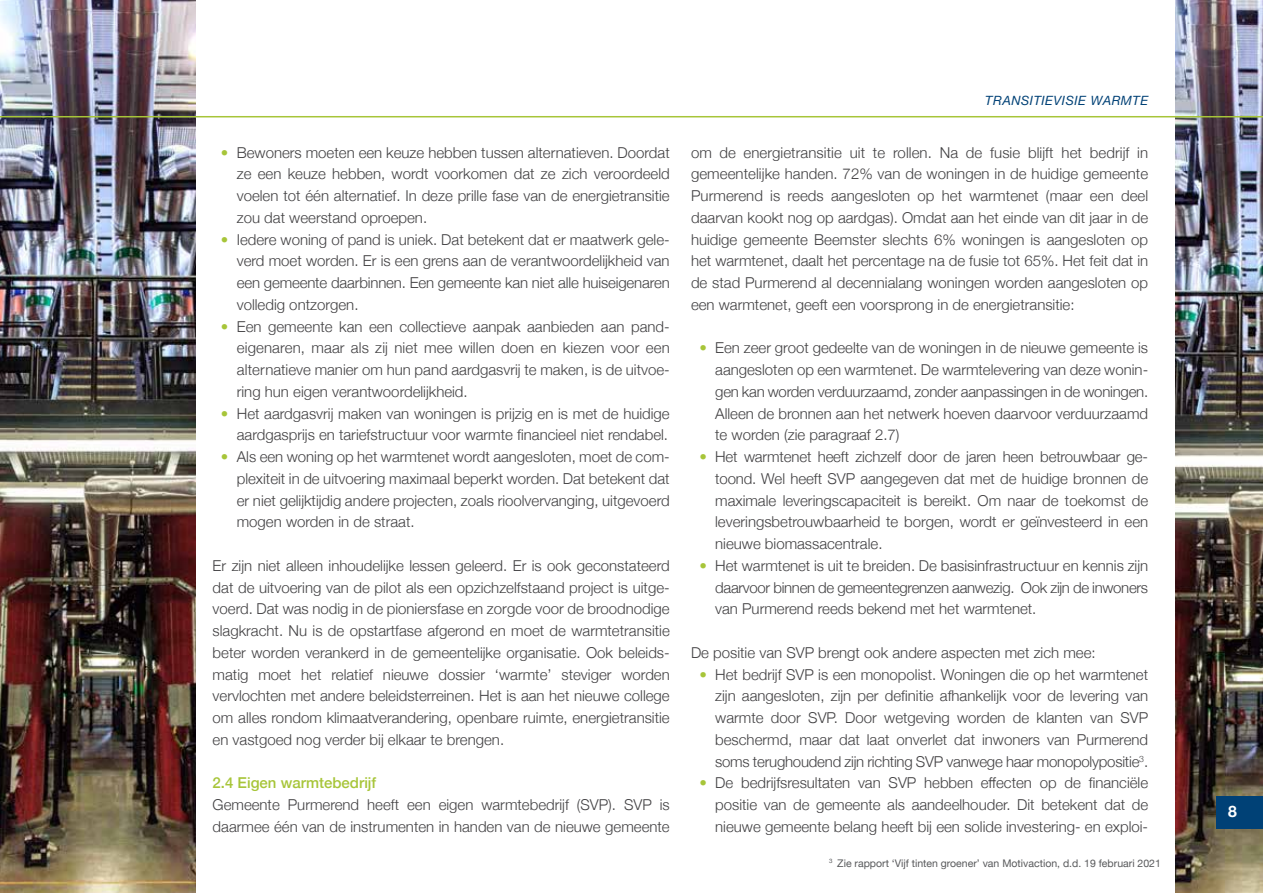
<style>
.page{position:relative;width:1263px;height:893px;background:#fff}
.page>*{position:absolute;margin:0;border:0;box-sizing:border-box;transform-origin:0 0}
.t1{font:700 15.75px "Helvetica Neue";color:#fff}
.t2{font:300 15px/21.8px "Helvetica Neue";color:#414042;text-align:justify}
.t3{font:500 15px "Helvetica Neue";color:#a7c539}
.t4{font:italic 12.75px "Helvetica Neue";letter-spacing:.04em;color:#004176}
.t5{font:10.5px "Helvetica Neue";color:#58595b}
.s1{color:#a7c539}
</style>
<div class="page">
<img style="left:0;top:0;width:196px;height:893px">
<img style="left:1175px;top:0;width:88px;height:893px">
<div style="left:1216px;top:796px;width:47px;height:33px;background:#004176"></div>
<hr style="left:0;top:116px;width:1263px;height:1px;background:#a7c539">
<p class="t2" style="left:237px;top:140px;width:434px;text-indent:-16px"><span class="s1">•</span> Bewoners moeten een keuze hebben tussen alternatieven. Doordat ze een keuze hebben, wordt voorkomen dat ze zich veroordeeld voelen tot één alternatief. In deze prille fase van de energietransitie zou dat weerstand oproepen.</p>
<p class="t2" style="left:237px;top:227px;width:434px;text-indent:-16px"><span class="s1">•</span> Iedere woning of pand is uniek. Dat betekent dat er maatwerk gele&shy;verd moet worden. Er is een grens aan de verantwoordelijkheid van een gemeente daarbinnen. Een gemeente kan niet alle huiseigenaren volledig ontzorgen.</p>
<p class="t2" style="left:237px;top:314px;width:434px;text-indent:-16px"><span class="s1">•</span> Een gemeente kan een collectieve aanpak aanbieden aan pand&shy;eigenaren, maar als zij niet mee willen doen en kiezen voor een alternatieve manier om hun pand aardgasvrij te maken, is de uitvoe&shy;ring hun eigen verantwoordelijkheid.</p>
<p class="t2" style="left:221px;top:401px;width:450px;text-align:right"><span class="s1">•</span> Het aardgasvrij maken van woningen is prijzig en is met de huidige aardgasprijs en tariefstructuur voor warmte financieel niet rendabel.</p>
<p class="t2" style="left:237px;top:445px;width:434px;text-indent:-16px"><span class="s1">•</span> Als een woning op het warmtenet wordt aangesloten, moet de com&shy;plexiteit in de uitvoering maximaal beperkt worden. Dat betekent dat er niet gelijktijdig andere projecten, zoals rioolvervanging, uitgevoerd mogen worden in de straat.</p>
<p class="t2" style="left:213px;top:554px;width:459px">Er zijn niet alleen inhoudelijke lessen geleerd. Er is ook geconstateerd dat de uitvoering van de pilot als een opzichzelfstaand project is uitge&shy;voerd. Dat was nodig in de pioniersfase en zorgde voor de broodnodige slagkracht. Nu is de opstartfase afgerond en moet de warmtetransitie beter worden verankerd in de gemeentelijke organisatie. Ook beleids&shy;matig moet het relatief nieuwe dossier ‘warmte’ steviger worden vervlochten met andere beleidsterreinen. Het is aan het nieuwe college om alles rondom klimaatverandering, openbare ruimte, energietransitie en vastgoed nog verder bij elkaar te brengen.</p>
<p class="t3" style="left:213px;top:771px;width:165px">2.4 Eigen warmtebedrijf</p>
<p class="t2" style="left:213px;top:793px;width:459px">Gemeente Purmerend heeft een eigen warmtebedrijf (SVP). SVP is daarmee één van de instrumenten in handen van de nieuwe gemeente</p>
<p class="t4" style="left:985px;top:91px;width:164px">TRANSITIEVISIE WARMTE</p>
<p class="t2" style="left:691px;top:140px;width:459px">om de energietransitie uit te rollen. Na de fusie blijft het bedrijf in gemeentelijke handen. 72% van de woningen in de huidige gemeente Purmerend is reeds aangesloten op het warmtenet (maar een deel daarvan kookt nog op aardgas). Omdat aan het einde van dit jaar in de huidige gemeente Beemster slechts 6% woningen is aangesloten op het warmtenet, daalt het percentage na de fusie tot 65%. Het feit dat in de stad Purmerend al decennialang woningen worden aangesloten op een warmtenet, geeft een voorsprong in de energietransitie:</p>
<p class="t2" style="left:715px;top:336px;width:434px;text-indent:-16px"><span class="s1">•</span> Een zeer groot gedeelte van de woningen in de nieuwe gemeente is aangesloten op een warmtenet. De warmtelevering van deze wonin&shy;gen kan worden verduurzaamd, zonder aanpassingen in de woningen.<br>Alleen de bronnen aan het netwerk hoeven daarvoor verduurzaamd te worden (zie paragraaf 2.7)</p>
<p class="t2" style="left:715px;top:445px;width:434px;text-indent:-16px"><span class="s1">•</span> Het warmtenet heeft zichzelf door de jaren heen betrouwbaar ge&shy;toond. Wel heeft SVP aangegeven dat met de huidige bronnen de maximale leveringscapaciteit is bereikt. Om naar de toekomst de leveringsbetrouwbaarheid te borgen, wordt er geïnvesteerd in een nieuwe biomassacentrale.</p>
<p class="t2" style="left:715px;top:554px;width:434px;text-indent:-16px"><span class="s1">•</span> Het warmtenet is uit te breiden. De basisinfrastructuur en kennis zijn daarvoor binnen de gemeentegrenzen aanwezig. Ook zijn de inwoners van Purmerend reeds bekend met het warmtenet.</p>
<p class="t2" style="left:691px;top:641px;width:406px">De positie van SVP brengt ook andere aspecten met zich mee:</p>
<p class="t2" style="left:715px;top:662px;width:434px;text-indent:-16px"><span class="s1">•</span> Het bedrijf SVP is een monopolist. Woningen die op het warmtenet zijn aangesloten, zijn per definitie afhankelijk voor de levering van warmte door SVP. Door wetgeving worden de klanten van SVP beschermd, maar dat laat onverlet dat inwoners van Purmerend soms terughoudend zijn richting SVP vanwege haar monopolypositie<sup>3</sup>.</p>
<p class="t2" style="left:715px;top:771px;width:434px;text-indent:-16px"><span class="s1">•</span> De bedrijfsresultaten van SVP hebben effecten op de financiële positie van de gemeente als aandeelhouder. Dit betekent dat de nieuwe gemeente belang heeft bij een solide investering- en exploi-</p>
<p class="t5" style="left:829px;top:855px;width:333px"><sup>3</sup> Zie rapport ‘Vijf tinten groener’ van Motivaction, d.d. 19 februari 2021</p>
<p class="t1" style="left:1228px;top:799px;width:10px">8</p>
</div>
